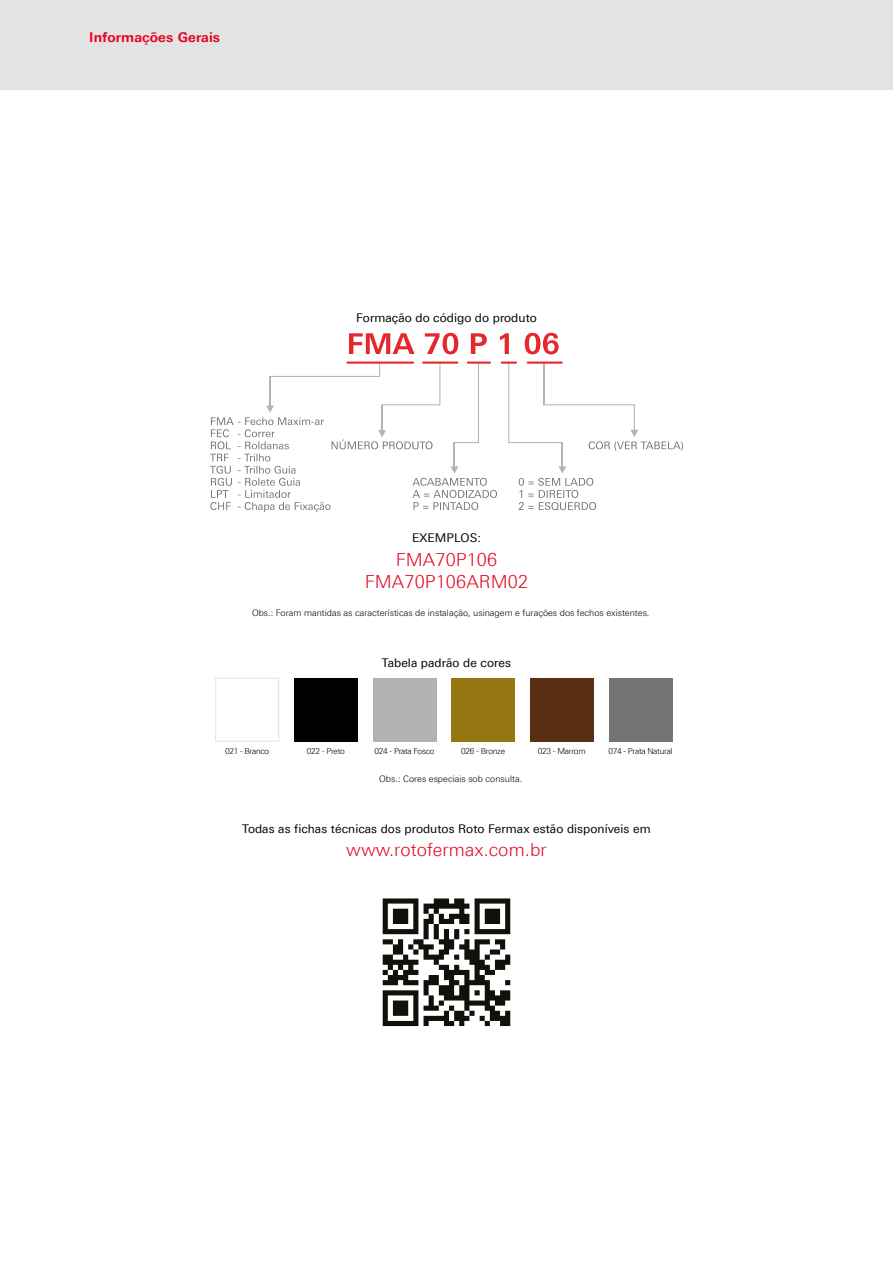
<style>
.page{position:relative;width:893px;height:1263px;background:#fff}
.page>*{position:absolute;margin:0;border:0;box-sizing:border-box;transform-origin:0 0}
.t1{font:300 18px/22.5px "LT Univers Basic";letter-spacing:.005em;color:#e30521;text-align:center}
.t2{font:700 13.5px "LT Univers Basic";letter-spacing:.005em;color:#e30521}
.t3{font:12px "LT Univers Basic";letter-spacing:.005em;color:#000}
.t4{font:300 9px "LT Univers Basic";color:#000}
.t5{font:300 8.25px "LT Univers Basic";letter-spacing:-.035em;color:#000}
</style>
<div class="page">
<div style="left:0;top:0;width:893px;height:89px;background:#e3e3e3"></div>
<svg style="left:383px;top:898px;width:127px;height:128px"></svg>
<svg style="left:508px;top:362px;width:175px;height:148px"></svg>
<hr style="left:423px;top:361px;width:34px;height:3px;background:#e5272e">
<hr style="left:468px;top:361px;width:22px;height:3px;background:#e5272e">
<hr style="left:502px;top:361px;width:14px;height:3px;background:#e5272e">
<hr style="left:528px;top:361px;width:34px;height:3px;background:#e5272e">
<hr style="left:347px;top:361px;width:66px;height:3px;background:#e5272e">
<svg style="left:349px;top:333px;width:210px;height:21px"></svg>
<svg style="left:210px;top:362px;width:287px;height:150px"></svg>
<div style="left:451px;top:678px;width:64px;height:63px;background:#957611"></div>
<div style="left:294px;top:678px;width:64px;height:63px;background:#000"></div>
<div style="left:373px;top:678px;width:63px;height:63px;background:#b2b2b2"></div>
<div style="left:215px;top:678px;width:64px;height:63px;background:#fff;border:1px solid #e3e3e3"></div>
<div style="left:609px;top:678px;width:63px;height:63px;background:#747474"></div>
<div style="left:530px;top:678px;width:64px;height:63px;background:#5a2e14"></div>
<h2 class="t2" style="left:89px;top:29px;width:132px">Informações Gerais</h2>
<h3 class="t3" style="left:356px;top:311px;width:182px">Formação do código do produto</h3>
<h3 class="t3" style="left:412px;top:531px;width:70px">EXEMPLOS:</h3>
<h1 class="t1" style="left:365px;top:548px;width:165px">FMA70P106<br>FMA70P106ARM02</h1>
<p class="t4" style="left:252px;top:607px;width:399px">Obs.: Foram mantidas as características de instalação, usinagem e furações dos fechos existentes.</p>
<h3 class="t3" style="left:382px;top:656px;width:131px">Tabela padrão de cores</h3>
<p class="t5" style="left:225px;top:746px;width:46px">021 - Branco</p>
<p class="t5" style="left:307px;top:746px;width:39px">022 - Preto</p>
<p class="t5" style="left:375px;top:746px;width:61px">024 - Prata Fosco</p>
<p class="t5" style="left:461px;top:746px;width:45px">026 - Bronze</p>
<p class="t5" style="left:538px;top:746px;width:49px">023 - Marrom</p>
<p class="t5" style="left:608px;top:746px;width:66px">074 - Prata Natural</p>
<p class="t4" style="left:379px;top:774px;width:144px">Obs.: Cores especiais sob consulta.</p>
<h3 class="t3" style="left:242px;top:822px;width:410px">Todas as fichas técnicas dos produtos Roto Fermax estão disponíveis em</h3>
<h1 class="t1" style="left:346px;top:838px;width:202px">www.rotofermax.com.br</h1>
</div>
